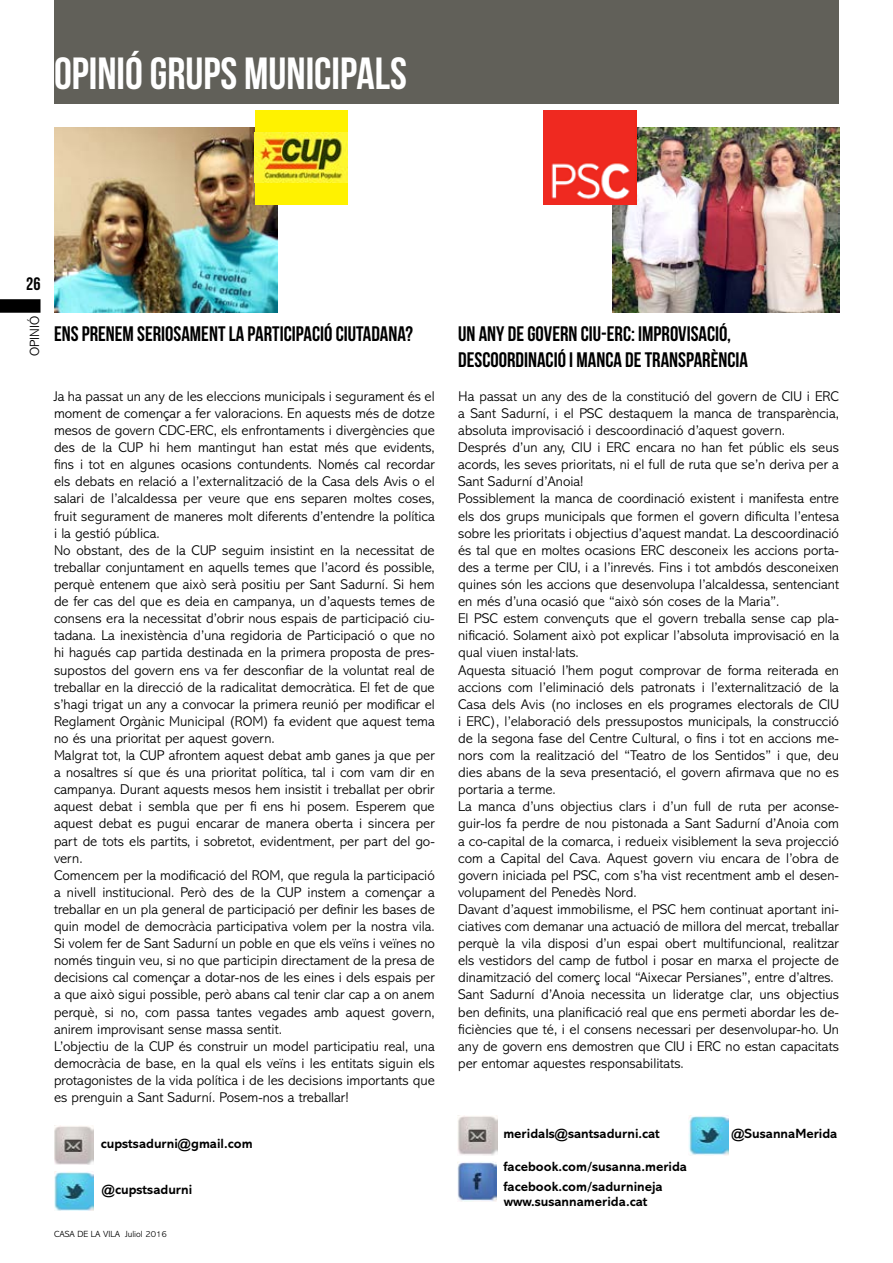
<style>
.page{position:relative;width:893px;height:1263px;background:#fff}
.page>*{position:absolute;margin:0;border:0;box-sizing:border-box;transform-origin:0 0}
.t1{font:45px "Bebas Neue";color:#fff}
.t2{font:21px/25.2px "Bebas Neue";color:#000}
.t3{font:18px "Bebas Neue";color:#000}
.t4{font:300 14.25px/17.1px "Abadi MT Std";color:#000}
.t5{font:700 13.5px/19.2px "Abadi MT Std";color:#000}
.t6{font:300 13.5px "Abadi MT Std";color:#000}
.t7{font:300 9px "Abadi MT Std";color:#000}
</style>
<div class="page">
<div style="left:0;top:299px;width:41px;height:14px;background:#000"></div>
<img style="left:612px;top:128px;width:227px;height:184px">
<div style="left:54px;top:0;width:785px;height:103px;background:#616059"></div>
<img style="left:543px;top:110px;width:93px;height:94px">
<img style="left:54px;top:1171px;width:40px;height:39px">
<img style="left:457px;top:1162px;width:40px;height:39px">
<img style="left:688px;top:1116px;width:40px;height:39px">
<img style="left:458px;top:1116px;width:39px;height:39px">
<img style="left:54px;top:1125px;width:40px;height:39px">
<img style="left:54px;top:128px;width:223px;height:184px">
<div style="left:254px;top:111px;width:93px;height:94px;background:#fff200"></div>
<img style="left:254px;top:133px;width:93px;height:50px">
<h1 class="t1" style="left:54px;top:49px;width:354px">OPINIÓ GRUPS MUNICIPALS</h1>
<p class="t3" style="left:26px;top:274px;width:16px">26</p>
<p class="t6" style="left:27px;top:356px;width:42px;rotate:-90deg">OPINIÓ</p>
<h2 class="t2" style="left:54px;top:321px;width:360px">ENS PRENEM SERIOSAMENT LA PARTICIPACIÓ CIUTADANA?</h2>
<p class="t4" style="left:54px;top:388px;width:382px">Ja ha passat un any de les eleccions municipals i segurament és el moment de començar a fer valoracions. En aquests més de dotze mesos de govern CDC-ERC, els enfrontaments i divergències que des de la CUP hi hem mantingut han estat més que evidents, fins i tot en algunes ocasions contundents. Només cal recordar els debats en relació a l’externalització de la Casa dels Avis o el salari de l’alcaldessa per veure que ens separen moltes coses, fruit segurament de maneres molt diferents d’entendre la política i la gestió pública.<br>No obstant, des de la CUP seguim insistint en la necessitat de treballar conjuntament en aquells temes que l’acord és possible, perquè entenem que això serà positiu per Sant Sadurní. Si hem de fer cas del que es deia en campanya, un d’aquests temes de consens era la necessitat d’obrir nous espais de participació ciu&shy;tadana. La inexistència d’una regidoria de Participació o que no hi hagués cap partida destinada en la primera proposta de pres&shy;supostos del govern ens va fer desconfiar de la voluntat real de treballar en la direcció de la radicalitat democràtica. El fet de que s’hagi trigat un any a convocar la primera reunió per modificar el Reglament Orgànic Municipal (ROM) fa evident que aquest tema no és una prioritat per aquest govern.<br>Malgrat tot, la CUP afrontem aquest debat amb ganes ja que per a nosaltres sí que és una prioritat política, tal i com vam dir en campanya. Durant aquests mesos hem insistit i treballat per obrir aquest debat i sembla que per fi ens hi posem. Esperem que aquest debat es pugui encarar de manera oberta i sincera per part de tots els partits, i sobretot, evidentment, per part del go&shy;vern.<br>Comencem per la modificació del ROM, que regula la participació a nivell institucional. Però des de la CUP instem a començar a treballar en un pla general de participació per definir les bases de quin model de democràcia participativa volem per la nostra vila.<br>Si volem fer de Sant Sadurní un poble en que els veïns i veïnes no només tinguin veu, si no que participin directament de la presa de decisions cal començar a dotar-nos de les eines i dels espais per a que això sigui possible, però abans cal tenir clar cap a on anem perquè, si no, com passa tantes vegades amb aquest govern, anirem improvisant sense massa sentit.<br>L’objectiu de la CUP és construir un model participatiu real, una democràcia de base, en la qual els veïns i les entitats siguin els protagonistes de la vida política i de les decisions importants que es prenguin a Sant Sadurní. Posem-nos a treballar!</p>
<p class="t5" style="left:101px;top:1133px;width:153px">cupstsadurni@gmail.com</p>
<p class="t5" style="left:102px;top:1180px;width:92px">@cupstsadurni</p>
<p class="t7" style="left:54px;top:1229px;width:114px">CASA DE LA VILA Juliol 2016</p>
<h2 class="t2" style="left:458px;top:321px;width:291px">UN ANY DE GOVERN CIU-ERC: IMPROVISACIÓ,<br>DESCOORDINACIÓ I MANCA DE TRANSPARÈNCIA</h2>
<p class="t4" style="left:458px;top:388px;width:382px">Ha passat un any des de la constitució del govern de CIU i ERC a Sant Sadurní, i el PSC destaquem la manca de transparència, absoluta improvisació i descoordinació d’aquest govern.<br>Després d’un any, CIU i ERC encara no han fet públic els seus acords, les seves prioritats, ni el full de ruta que se’n deriva per a Sant Sadurní d’Anoia!<br>Possiblement la manca de coordinació existent i manifesta entre els dos grups municipals que formen el govern dificulta l’entesa sobre les prioritats i objectius d’aquest mandat. La descoordinació és tal que en moltes ocasions ERC desconeix les accions porta&shy;des a terme per CIU, i a l’inrevés. Fins i tot ambdós desconeixen quines són les accions que desenvolupa l’alcaldessa, sentenciant en més d’una ocasió que “això són coses de la Maria”.<br>El PSC estem convençuts que el govern treballa sense cap pla&shy;nificació. Solament això pot explicar l’absoluta improvisació en la qual viuen instal·lats.<br>Aquesta situació l’hem pogut comprovar de forma reiterada en accions com l’eliminació dels patronats i l’externalització de la Casa dels Avis (no incloses en els programes electorals de CIU i ERC), l’elaboració dels pressupostos municipals, la construcció de la segona fase del Centre Cultural, o fins i tot en accions me&shy;nors com la realització del “Teatro de los Sentidos” i que, deu dies abans de la seva presentació, el govern afirmava que no es portaria a terme.<br>La manca d’uns objectius clars i d’un full de ruta per aconse&shy;guir-los fa perdre de nou pistonada a Sant Sadurní d’Anoia com a co-capital de la comarca, i redueix visiblement la seva projecció com a Capital del Cava. Aquest govern viu encara de l’obra de govern iniciada pel PSC, com s’ha vist recentment amb el desen&shy;volupament del Penedès Nord.<br>Davant d’aquest immobilisme, el PSC hem continuat aportant ini&shy;ciatives com demanar una actuació de millora del mercat, treballar perquè la vila disposi d’un espai obert multifuncional, realitzar els vestidors del camp de futbol i posar en marxa el projecte de dinamització del comerç local “Aixecar Persianes”, entre d’altres.<br>Sant Sadurní d’Anoia necessita un lideratge clar, uns objectius ben definits, una planificació real que ens permeti abordar les de&shy;ficiències que té, i el consens necessari per desenvolupar-ho. Un any de govern ens demostren que CIU i ERC no estan capacitats per entomar aquestes responsabilitats.</p>
<p class="t5" style="left:503px;top:1124px;width:158px">meridals@santsadurni.cat</p>
<p class="t5" style="left:731px;top:1124px;width:107px">@SusannaMerida</p>
<p class="t5" style="left:503px;top:1157px;width:185px">facebook.com/susanna.merida facebook.com/sadurnineja</p>
<p class="t5" style="left:504px;top:1192px;width:145px">www.susannamerida.cat</p>
</div>
